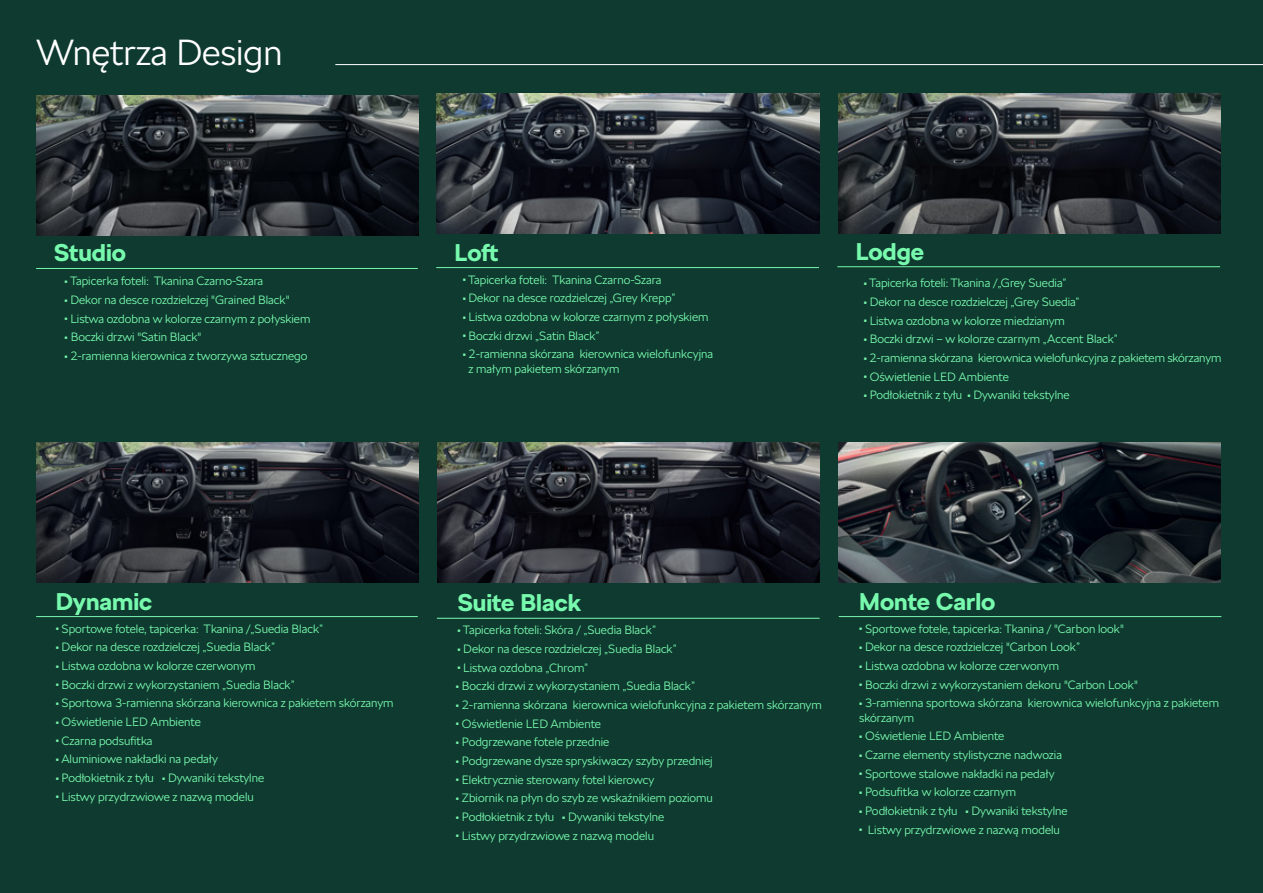
<style>
.page{position:relative;width:1263px;height:893px;background:#0e3a2f}
.page>*{position:absolute;margin:0;border:0;box-sizing:border-box;transform-origin:0 0}
._04_Subhead_17pt{font:300 36px "SKODA Next";color:#fff}
.t1{font:700 24px "SKODA Next";color:#78faae}
.t2{font:300 12px/14.4px "SKODA Next";color:#78faae}
.s1{font-weight:700}
</style>
<div class="page">
<img style="left:838px;top:443px;width:382px;height:140px">
<hr style="left:839px;top:616px;width:382px;height:1px;background:#78faae">
<img style="left:437px;top:443px;width:383px;height:140px">
<img style="left:36px;top:95px;width:382px;height:140px">
<hr style="left:437px;top:618px;width:383px;height:1px;background:#78faae">
<hr style="left:335px;top:64px;width:928px;height:1px;background:#fff">
<img style="left:838px;top:94px;width:382px;height:140px">
<hr style="left:837px;top:266px;width:383px;height:1px;background:#78faae">
<img style="left:437px;top:94px;width:382px;height:140px">
<hr style="left:436px;top:267px;width:383px;height:1px;background:#78faae">
<img style="left:36px;top:443px;width:382px;height:140px">
<hr style="left:36px;top:616px;width:382px;height:1px;background:#78faae">
<hr style="left:36px;top:268px;width:382px;height:1px;background:#78faae">
<p class="_04_Subhead_17pt" style="left:36px;top:28px;width:248px">Wnętrza Design</p>
<p class="t1" style="left:54px;top:236px;width:74px">Studio</p>
<p class="t2" style="left:64px;top:274px;width:200px"><span class="s1">•</span> Tapicerka foteli: Tkanina Czarno-Szara</p>
<p class="t2" style="left:64px;top:293px;width:227px"><span class="s1">•</span> Dekor na desce rozdzielczej "Grained Black"</p>
<p class="t2" style="left:64px;top:311px;width:247px"><span class="s1">•</span> Listwa ozdobna w kolorze czarnym z połyskiem</p>
<p class="t2" style="left:64px;top:330px;width:138px"><span class="s1">•</span> Boczki drzwi "Satin Black"</p>
<p class="t2" style="left:64px;top:349px;width:244px"><span class="s1">•</span> 2-ramienna kierownica z tworzywa sztucznego</p>
<p class="t1" style="left:455px;top:236px;width:45px">Loft</p>
<p class="t2" style="left:463px;top:272px;width:200px"><span class="s1">•</span> Tapicerka foteli: Tkanina Czarno-Szara</p>
<p class="t2" style="left:463px;top:291px;width:214px"><span class="s1">•</span> Dekor na desce rozdzielczej „Grey Krepp”</p>
<p class="t2" style="left:463px;top:310px;width:247px"><span class="s1">•</span> Listwa ozdobna w kolorze czarnym z połyskiem</p>
<p class="t2" style="left:463px;top:328px;width:138px"><span class="s1">•</span> Boczki drzwi „Satin Black”</p>
<p class="t2" style="left:469px;top:347px;width:246px;text-indent:-6px"><span class="s1">•</span> 2-ramienna skórzana kierownica wielofunkcyjna z małym pakietem skórzanym</p>
<p class="t1" style="left:856px;top:235px;width:70px">Lodge</p>
<p class="t2" style="left:864px;top:276px;width:204px"><span class="s1">•</span> Tapicerka foteli: Tkanina /„Grey Suedia”</p>
<p class="t2" style="left:864px;top:295px;width:217px"><span class="s1">•</span> Dekor na desce rozdzielczej „Grey Suedia”</p>
<p class="t2" style="left:864px;top:313px;width:203px"><span class="s1">•</span> Listwa ozdobna w kolorze miedzianym</p>
<p class="t2" style="left:864px;top:332px;width:256px"><span class="s1">•</span> Boczki drzwi – w kolorze czarnym „Accent Black”</p>
<p class="t2" style="left:864px;top:351px;width:359px"><span class="s1">•</span> 2-ramienna skórzana kierownica wielofunkcyjna z pakietem skórzanym</p>
<p class="t2" style="left:864px;top:369px;width:147px"><span class="s1">•</span> Oświetlenie LED Ambiente</p>
<p class="t2" style="left:864px;top:388px;width:207px"><span class="s1">•</span> Podłokietnik z tyłu <span class="s1">•</span> Dywaniki tekstylne</p>
<p class="t1" style="left:56px;top:585px;width:98px">Dynamic</p>
<p class="t1" style="left:458px;top:586px;width:125px">Suite Black</p>
<p class="t2" style="left:56px;top:621px;width:269px"><span class="s1">•</span> Sportowe fotele, tapicerka: Tkanina /„Suedia Black”</p>
<p class="t2" style="left:56px;top:640px;width:221px"><span class="s1">•</span> Dekor na desce rozdzielczej „Suedia Black”</p>
<p class="t2" style="left:56px;top:659px;width:201px"><span class="s1">•</span> Listwa ozdobna w kolorze czerwonym</p>
<p class="t2" style="left:56px;top:677px;width:241px"><span class="s1">•</span> Boczki drzwi z wykorzystaniem „Suedia Black”</p>
<p class="t2" style="left:56px;top:696px;width:339px"><span class="s1">•</span> Sportowa 3-ramienna skórzana kierownica z pakietem skórzanym</p>
<p class="t2" style="left:56px;top:715px;width:147px"><span class="s1">•</span> Oświetlenie LED Ambiente</p>
<p class="t2" style="left:56px;top:733px;width:98px"><span class="s1">•</span> Czarna podsufitka</p>
<p class="t2" style="left:56px;top:752px;width:164px"><span class="s1">•</span> Aluminiowe nakładki na pedały</p>
<p class="t2" style="left:56px;top:771px;width:210px"><span class="s1">•</span> Podłokietnik z tyłu <span class="s1">•</span> Dywaniki tekstylne</p>
<p class="t2" style="left:56px;top:789px;width:200px"><span class="s1">•</span> Listwy przydrzwiowe z nazwą modelu</p>
<p class="t2" style="left:457px;top:623px;width:200px"><span class="s1">•</span> Tapicerka foteli: Skóra / „Suedia Black”</p>
<p class="t2" style="left:457px;top:642px;width:221px"><span class="s1">•</span> Dekor na desce rozdzielczej „Suedia Black”</p>
<p class="t2" style="left:457px;top:660px;width:132px"><span class="s1">•</span> Listwa ozdobna „Chrom”</p>
<p class="t2" style="left:456px;top:679px;width:241px"><span class="s1">•</span> Boczki drzwi z wykorzystaniem „Suedia Black”</p>
<p class="t2" style="left:456px;top:698px;width:367px"><span class="s1">•</span> 2-ramienna skórzana kierownica wielofunkcyjna z pakietem skórzanym</p>
<p class="t2" style="left:456px;top:716px;width:147px"><span class="s1">•</span> Oświetlenie LED Ambiente</p>
<p class="t2" style="left:456px;top:735px;width:155px"><span class="s1">•</span> Podgrzewane fotele przednie</p>
<p class="t2" style="left:456px;top:754px;width:258px"><span class="s1">•</span> Podgrzewane dysze spryskiwaczy szyby przedniej</p>
<p class="t2" style="left:456px;top:772px;width:200px"><span class="s1">•</span> Elektrycznie sterowany fotel kierowcy</p>
<p class="t2" style="left:456px;top:791px;width:258px"><span class="s1">•</span> Zbiornik na płyn do szyb ze wskaźnikiem poziomu</p>
<p class="t2" style="left:456px;top:810px;width:210px"><span class="s1">•</span> Podłokietnik z tyłu <span class="s1">•</span> Dywaniki tekstylne</p>
<p class="t2" style="left:456px;top:828px;width:200px"><span class="s1">•</span> Listwy przydrzwiowe z nazwą modelu</p>
<p class="t1" style="left:859px;top:585px;width:138px">Monte Carlo</p>
<p class="t2" style="left:859px;top:621px;width:266px"><span class="s1">•</span> Sportowe fotele, tapicerka: Tkanina / "Carbon look"</p>
<p class="t2" style="left:859px;top:640px;width:222px"><span class="s1">•</span> Dekor na desce rozdzielczej "Carbon Look”</p>
<p class="t2" style="left:859px;top:659px;width:201px"><span class="s1">•</span> Listwa ozdobna w kolorze czerwonym</p>
<p class="t2" style="left:859px;top:677px;width:280px"><span class="s1">•</span> Boczki drzwi z wykorzystaniem dekoru "Carbon Look"</p>
<p class="t2" style="left:859px;top:696px;width:361px"><span class="s1">•</span> 3-ramienna sportowa skórzana kierownica wielofunkcyjna z pakietem skórzanym</p>
<p class="t2" style="left:859px;top:729px;width:147px"><span class="s1">•</span> Oświetlenie LED Ambiente</p>
<p class="t2" style="left:859px;top:748px;width:204px"><span class="s1">•</span> Czarne elementy stylistyczne nadwozia</p>
<p class="t2" style="left:859px;top:766px;width:197px"><span class="s1">•</span> Sportowe stalowe nakładki na pedały</p>
<p class="t2" style="left:859px;top:785px;width:159px"><span class="s1">•</span> Podsufitka w kolorze czarnym</p>
<p class="t2" style="left:859px;top:804px;width:210px"><span class="s1">•</span> Podłokietnik z tyłu <span class="s1">•</span> Dywaniki tekstylne</p>
<p class="t2" style="left:859px;top:822px;width:202px"><span class="s1">•</span> Listwy przydrzwiowe z nazwą modelu</p>
</div>
